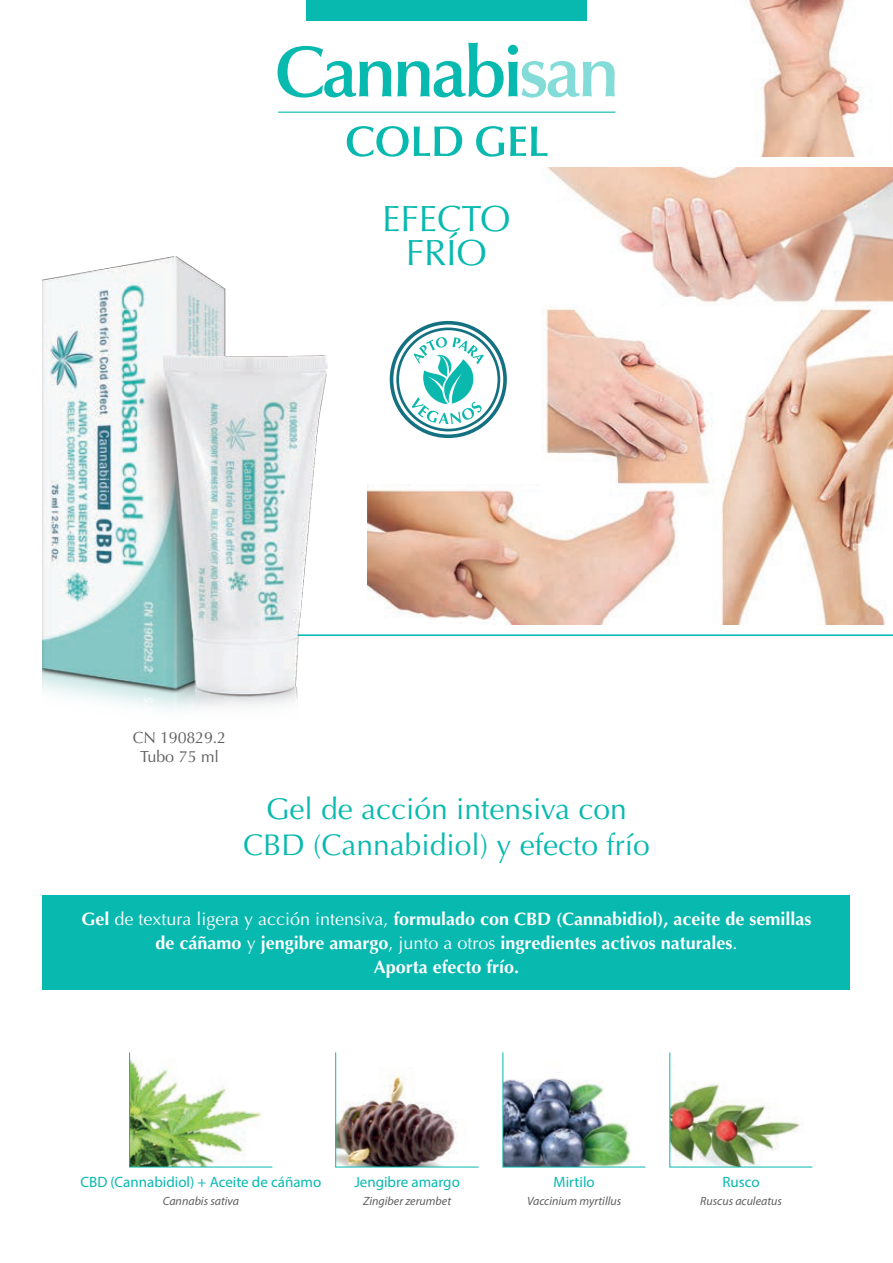
<style>
.page{position:relative;width:893px;height:1263px;background:#fff}
.page>*{position:absolute;margin:0;border:0;box-sizing:border-box;transform-origin:0 0}
.t1{font:36.45px/34.3px "Optima LT Std";color:#08b9b0;text-align:center}
.t2{font:30px/36px "Optima LT Std";color:#08b9b0;text-align:center}
.t3{font:700 18px/24px "Optima LT Std";color:#fff;text-align:center}
.t4{font:16.05px/19.4px "Optima LT Std";letter-spacing:-.01em;color:#5f5f62;text-align:center}
.t5{font:15px "Myriad Pro";color:#08b9b0}
.t6{font:italic 12px "Myriad Pro";color:#5f5f62}
.s1{font-weight:400}
</style>
<div class="page">
<img style="left:367px;top:168px;width:526px;height:457px">
<img style="left:745px;top:0;width:127px;height:157px">
<div style="left:361px;top:163px;width:180px;height:321px;background:#fff"></div>
<div style="left:43px;top:895px;width:807px;height:94px;background:#08b9b0"></div>
<div style="left:306px;top:0;width:281px;height:20px;background:#08b9b0"></div>
<hr style="left:202px;top:634px;width:691px;height:2px;background:#08b9b0">
<img style="left:130px;top:1057px;width:132px;height:110px">
<hr style="left:130px;top:1167px;width:142px;height:1px;background:#08b9b0">
<hr style="left:129px;top:1052px;width:1px;height:115px;background:#08b9b0">
<img style="left:503px;top:1057px;width:128px;height:110px">
<hr style="left:503px;top:1167px;width:142px;height:1px;background:#08b9b0">
<hr style="left:502px;top:1052px;width:1px;height:115px;background:#08b9b0">
<img style="left:670px;top:1064px;width:134px;height:103px">
<hr style="left:670px;top:1167px;width:142px;height:1px;background:#08b9b0">
<hr style="left:669px;top:1052px;width:1px;height:115px;background:#08b9b0">
<img style="left:336px;top:1067px;width:133px;height:100px">
<hr style="left:336px;top:1167px;width:143px;height:1px;background:#08b9b0">
<hr style="left:335px;top:1052px;width:1px;height:115px;background:#08b9b0">
<svg style="left:278px;top:46px;width:113px;height:52px"></svg>
<svg style="left:397px;top:43px;width:218px;height:55px"></svg>
<svg style="left:347px;top:126px;width:115px;height:31px"></svg>
<svg style="left:476px;top:126px;width:28px;height:31px"></svg>
<svg style="left:510px;top:126px;width:38px;height:30px"></svg>
<hr style="left:278px;top:112px;width:337px;height:1px;background:#08b9b0">
<svg style="left:390px;top:321px;width:117px;height:117px"></svg>
<img style="left:43px;top:256px;width:284px;height:454px">
<h1 class="t1" style="left:382px;top:202px;width:130px">EFECTO<br>FRÍO</h1>
<p class="t4" style="left:133px;top:728px;width:95px">CN 190829.2<br>Tubo 75 ml</p>
<h2 class="t2" style="left:243px;top:791px;width:408px">Gel de acción intensiva con<br>CBD (Cannabidiol) y efecto frío</h2>
<p class="t3" style="left:82px;top:907px;width:731px">Gel <span class="s1">de textura ligera y acción intensiva,</span> formulado con CBD (Cannabidiol), aceite de semillas de cáñamo <span class="s1">y</span> jengibre amargo<span class="s1">, junto a otros</span> ingredientes activos naturales<span class="s1">.<br></span>Aporta efecto frío.</p>
<p class="t5" style="left:81px;top:1173px;width:242px">CBD (Cannabidiol) + Aceite de cáñamo</p>
<p class="t5" style="left:354px;top:1173px;width:107px">Jengibre amargo</p>
<p class="t5" style="left:722px;top:1173px;width:39px">Rusco</p>
<p class="t5" style="left:554px;top:1173px;width:43px">Mirtilo</p>
<p class="t6" style="left:163px;top:1193px;width:78px">Cannabis sativa</p>
<p class="t6" style="left:363px;top:1193px;width:89px">Zingiber zerumbet</p>
<p class="t6" style="left:527px;top:1193px;width:96px">Vaccinium myrtillus</p>
<p class="t6" style="left:700px;top:1193px;width:83px">Ruscus aculeatus</p>
</div>
